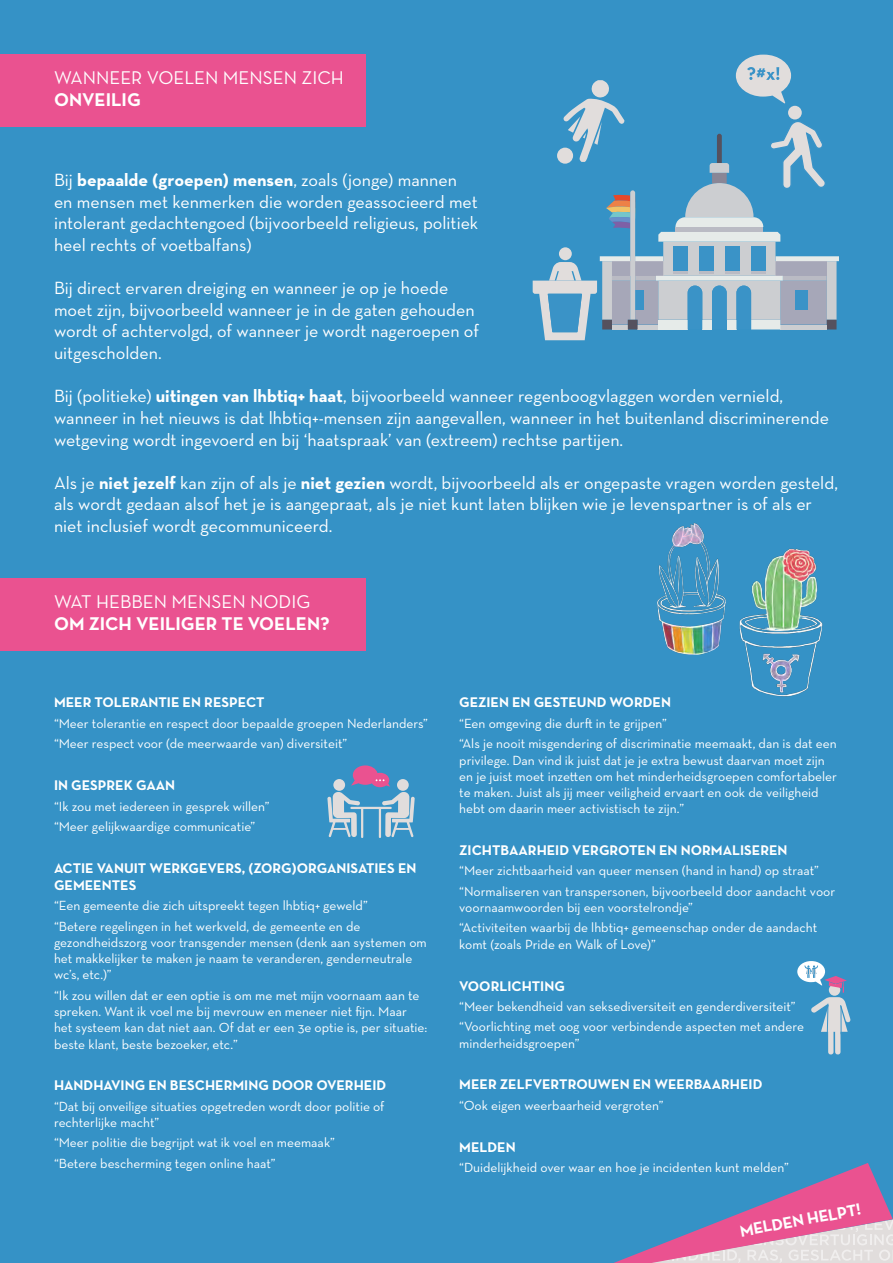
<style>
.page{position:relative;width:893px;height:1263px;background:#3592c6}
.page>*{position:absolute;margin:0;border:0;box-sizing:border-box;transform-origin:0 0}
.t1{font:18.75px "Neutraface Text";color:#fff}
.t2{font:700 18.75px "Neutraface Text";color:#fff}
.t3{font:18px/21.6px "Neutraface Text";color:#fff}
.t4{font:700 16.65px "Neutraface Text";color:#fff}
.t5{font:700 14.25px/17.1px "Neutraface Text";color:#fff}
.t6{font:13.5px/16.2px "Neutraface Text";color:#fff}
.s1{font-weight:700}
</style>
<div class="page">
<div style="left:0;top:54px;width:366px;height:72px;background:#ea5290"></div>
<svg style="left:533px;top:55px;width:306px;height:285px"></svg>
<div style="left:0;top:578px;width:366px;height:72px;background:#ea5290"></div>
<svg style="left:614px;top:1163px;width:279px;height:100px"></svg>
<svg style="left:797px;top:961px;width:54px;height:94px"></svg>
<svg style="left:327px;top:765px;width:88px;height:73px"></svg>
<img style="left:657px;top:523px;width:69px;height:132px">
<img style="left:739px;top:548px;width:84px;height:149px">
<h1 class="t1" style="left:54px;top:66px;width:291px">WANNEER VOELEN MENSEN ZICH</h1>
<h1 class="t2" style="left:54px;top:88px;width:88px">ONVEILIG</h1>
<h2 class="t3" style="left:54px;top:169px;width:426px">Bij <span class="s1">bepaalde (groepen) mensen</span>, zoals (jonge) mannen en mensen met kenmerken die worden geassocieerd met intolerant gedachtengoed (bijvoorbeeld religieus, politiek heel rechts of voetbalfans)</h2>
<h2 class="t3" style="left:54px;top:277px;width:427px">Bij direct ervaren dreiging en wanneer je op je hoede moet zijn, bijvoorbeeld wanneer je in de gaten gehouden wordt of achtervolgd, of wanneer je wordt nageroepen of uitgescholden.</h2>
<p class="t3" style="left:54px;top:385px;width:777px">Bij (politieke) <span class="s1">uitingen van lhbtiq+ haat</span>, bijvoorbeeld wanneer regenboogvlaggen worden vernield, wanneer in het nieuws is dat lhbtiq+-mensen zijn aangevallen, wanneer in het buitenland discriminerende wetgeving wordt ingevoerd en bij ‘haatspraak’ van (extreem) rechtse partijen.</p>
<p class="t3" style="left:54px;top:471px;width:785px">Als je <span class="s1">niet jezelf</span> kan zijn of als je <span class="s1">niet gezien</span> wordt, bijvoorbeeld als er ongepaste vragen worden gesteld, als wordt gedaan alsof het je is aangepraat, als je niet kunt laten blijken wie je levenspartner is of als er niet inclusief wordt gecommuniceerd.</p>
<h1 class="t1" style="left:54px;top:590px;width:258px">WAT HEBBEN MENSEN NODIG</h1>
<h1 class="t2" style="left:54px;top:612px;width:277px">OM ZICH VEILIGER TE VOELEN?</h1>
<p class="t5" style="left:54px;top:694px;width:212px">MEER TOLERANTIE EN RESPECT</p>
<p class="t6" style="left:54px;top:713px;width:376px;line-height:20.4px">“Meer tolerantie en respect door bepaalde groepen Nederlanders” “Meer respect voor (de meerwaarde van) diversiteit”</p>
<p class="t5" style="left:54px;top:776px;width:123px">IN GESPREK GAAN</p>
<p class="t6" style="left:54px;top:795px;width:217px;line-height:20.4px">“Ik zou met iedereen in gesprek willen” “Meer gelijkwaardige communicatie”</p>
<p class="t5" style="left:54px;top:859px;width:364px">ACTIE VANUIT WERKGEVERS, (ZORG)ORGANISATIES EN<br>GEMEENTES</p>
<p class="t6" style="left:54px;top:895px;width:315px;line-height:20.4px">“Een gemeente die zich uitspreekt tegen lhbtiq+ geweld” “Betere regelingen in het werkveld, de gemeente en de</p>
<p class="t6" style="left:54px;top:934px;width:374px">gezondheidszorg voor transgender mensen (denk aan systemen om het makkelijker te maken je naam te veranderen, genderneutrale wc’s, etc.)”</p>
<p class="t6" style="left:54px;top:987px;width:375px">“Ik zou willen dat er een optie is om me met mijn voornaam aan te spreken. Want ik voel me bij mevrouw en meneer niet fijn. Maar het systeem kan dat niet aan. Of dat er een 3e optie is, per situatie: beste klant, beste bezoeker, etc.”</p>
<p class="t5" style="left:54px;top:1077px;width:334px">HANDHAVING EN BESCHERMING DOOR OVERHEID</p>
<p class="t6" style="left:54px;top:1098px;width:332px">“Dat bij onveilige situaties opgetreden wordt door politie of rechterlijke macht”</p>
<p class="t6" style="left:54px;top:1132px;width:282px;line-height:20.4px">“Meer politie die begrijpt wat ik voel en meemaak” “Betere bescherming tegen online haat”</p>
<p class="t5" style="left:459px;top:694px;width:213px">GEZIEN EN GESTEUND WORDEN</p>
<p class="t6" style="left:459px;top:713px;width:379px;line-height:20.4px">“Een omgeving die durft in te grijpen”<br>“Als je nooit misgendering of discriminatie meemaakt, dan is dat een</p>
<p class="t6" style="left:459px;top:752px;width:379px">privilege. Dan vind ik juist dat je je extra bewust daarvan moet zijn en je juist moet inzetten om het minderheidsgroepen comfortabeler te maken. Juist als jij meer veiligheid ervaart en ook de veiligheid hebt om daarin meer activistisch te zijn.”</p>
<p class="t5" style="left:459px;top:841px;width:330px">ZICHTBAARHEID VERGROTEN EN NORMALISEREN</p>
<p class="t6" style="left:459px;top:860px;width:377px;line-height:20.4px">“Meer zichtbaarheid van queer mensen (hand in hand) op straat” “Normaliseren van transpersonen, bijvoorbeeld door aandacht voor</p>
<p class="t6" style="left:459px;top:897px;width:360px;line-height:20.4px">voornaamwoorden bij een voorstelrondje”<br>“Activiteiten waarbij de lhbtiq+ gemeenschap onder de aandacht</p>
<p class="t6" style="left:459px;top:936px;width:198px">komt (zoals Pride en Walk of Love)”</p>
<p class="t5" style="left:459px;top:977px;width:107px">VOORLICHTING</p>
<p class="t6" style="left:459px;top:996px;width:346px;line-height:20.4px">“Meer bekendheid van seksediversiteit en genderdiversiteit” “Voorlichting met oog voor verbindende aspecten met andere</p>
<p class="t6" style="left:459px;top:1035px;width:122px">minderheidsgroepen”</p>
<p class="t5" style="left:459px;top:1076px;width:305px">MEER ZELFVERTROUWEN EN WEERBAARHEID</p>
<p class="t6" style="left:459px;top:1097px;width:206px">“Ook eigen weerbaarheid vergroten”</p>
<p class="t5" style="left:459px;top:1138px;width:58px">MELDEN</p>
<p class="t6" style="left:459px;top:1159px;width:331px">“Duidelijkheid over waar en hoe je incidenten kunt melden”</p>
<p class="t4" style="left:738px;top:1220px;width:124px;rotate:-10deg">MELDEN HELPT!</p>
</div>
